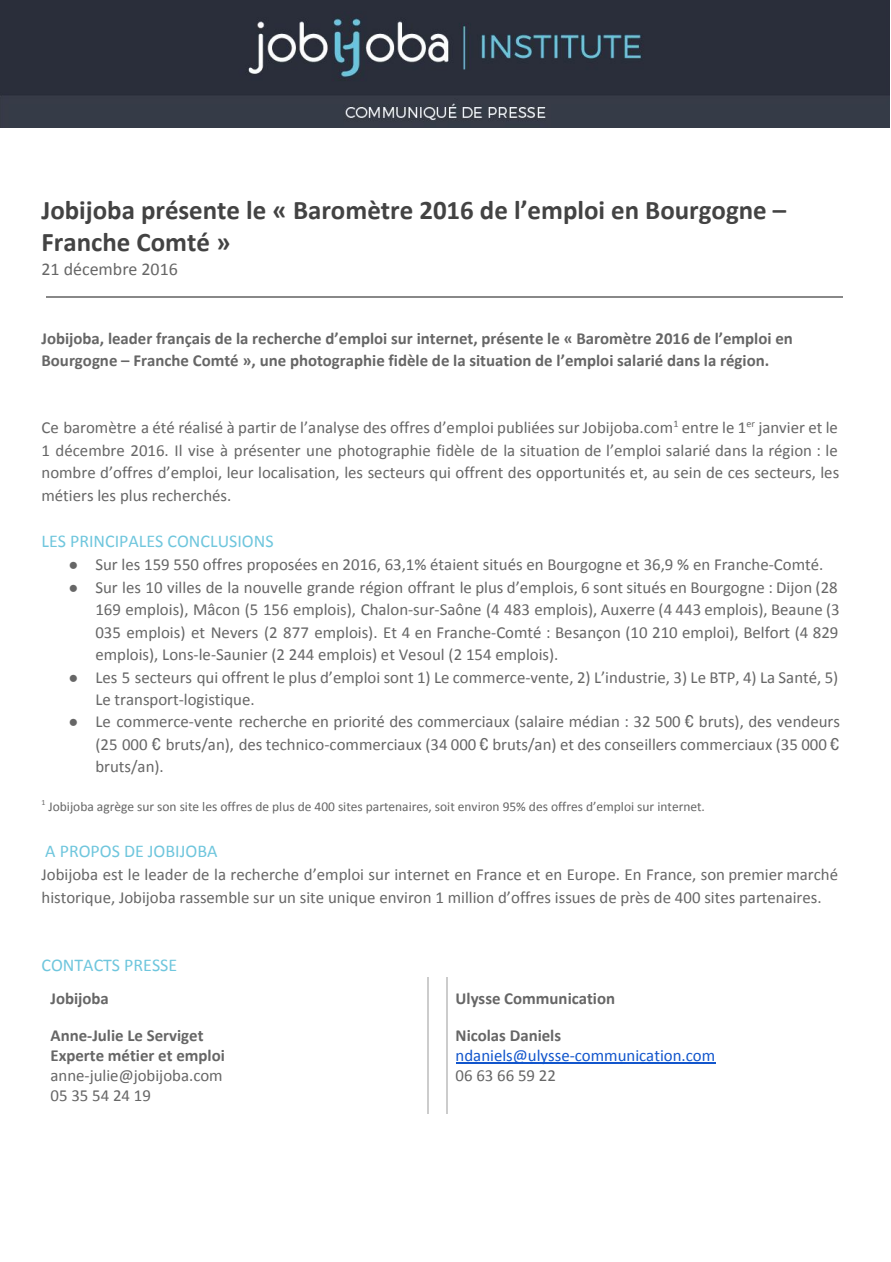
<style>
.page{position:relative;width:891px;height:1262px;background:#fff}
.page>*{position:absolute;margin:0;border:0;box-sizing:border-box;transform-origin:0 0}
.t1{font:700 27px/32.5px "Calibri";color:#434343}
.t2{font:18px "Calibri";color:#6fc6dd}
.t3{font:18px "Calibri";color:#666}
.t4{font:16.8px/22.5px "Calibri";color:#666;text-align:justify}
.t5{font:700 16.8px/22.5px "Calibri";color:#666}
.t6{font:16.8px "Calibri";color:#15c}
.t7{font:13.5px "Calibri";color:#666}
.s1{font-family:"Arial";font-size:16.5px}
.s2{font-family:"Gautami";font-size:16.5px}
</style>
<div class="page">
<hr style="left:46px;top:296px;width:797px;height:1px;background:#888">
<hr style="left:447px;top:1014px;width:1px;height:99px;background:#ccc">
<hr style="left:428px;top:1014px;width:1px;height:99px;background:#ccc">
<hr style="left:447px;top:977px;width:1px;height:39px;background:#ccc">
<hr style="left:428px;top:977px;width:1px;height:39px;background:#ccc">
<hr style="left:456px;top:1062px;width:259px;height:1px;background:#15c">
<img style="left:0;top:0;width:890px;height:128px">
<h1 class="t1" style="left:42px;top:196px;width:746px">Jobijoba présente le « Baromètre 2016 de l’emploi en Bourgogne –<br>Franche Comté »</h1>
<p class="t3" style="left:42px;top:261px;width:138px">21 décembre 2016</p>
<p class="t5" style="left:42px;top:328px;width:753px">Jobijoba, leader français de la recherche d’emploi sur internet, présente le « Baromètre 2016 de l’emploi en<br>Bourgogne – Franche Comté », une photographie fidèle de la situation de l’emploi salarié dans la région.</p>
<p class="t4" style="left:42px;top:418px;width:799px">Ce baromètre a été réalisé à partir de l’analyse des offres d’emploi publiées sur Jobijoba.com<sup>1</sup> entre le 1<sup>er</sup> janvier et le 1 décembre 2016. Il vise à présenter une photographie fidèle de la situation de l’emploi salarié dans la région : le nombre d’offres d’emploi, leur localisation, les secteurs qui offrent des opportunités et, au sein de ces secteurs, les métiers les plus recherchés.</p>
<p class="t2" style="left:42px;top:533px;width:234px">LES PRINCIPALES CONCLUSIONS</p>
<p class="t4" style="left:68px;top:555px;width:757px"><span class="s1">●</span> Sur les 159 550 offres proposées en 2016, 63,1% étaient situés en Bourgogne et 36,9 % en Franche-Comté.</p>
<p class="t4" style="left:95px;top:577px;width:746px;text-indent:-27px"><span class="s1">●</span> Sur les 10 villes de la nouvelle grande région offrant le plus d’emplois, 6 sont situés en Bourgogne : Dijon (28<br>169 emplois), Mâcon (5 156 emplois), Chalon-sur-Saône (4 483 emplois), Auxerre (4 443 emplois), Beaune (3<br>035 emplois) et Nevers (2 877 emplois). Et 4 en Franche-Comté : Besançon (10 210 emploi), Belfort (4 829 emplois), Lons-le-Saunier (2 244 emplois) et Vesoul (2 154 emplois).</p>
<p class="t4" style="left:95px;top:667px;width:745px;text-indent:-27px"><span class="s1">●</span> Les 5 secteurs qui offrent le plus d’emploi sont 1) Le commerce-vente, 2) L’industrie, 3) Le BTP, 4) La Santé, 5)<br>Le transport-logistique.</p>
<p class="t4" style="left:95px;top:712px;width:746px;text-indent:-27px"><span class="s1">●</span> Le commerce-vente recherche en priorité des commerciaux (salaire médian : 32 500 <span class="s2">€</span> bruts), des vendeurs (25 000 <span class="s2">€</span> bruts/an), des technico-commerciaux (34 000 <span class="s2">€</span> bruts/an) et des conseillers commerciaux (35 000 <span class="s2">€ </span>bruts/an).</p>
<p class="t7" style="left:42px;top:800px;width:665px"><sup>1</sup> Jobijoba agrège sur son site les offres de plus de 400 sites partenaires, soit environ 95% des offres d’emploi sur internet.</p>
<p class="t2" style="left:45px;top:843px;width:174px">A PROPOS DE JOBIJOBA</p>
<p class="t4" style="left:42px;top:864px;width:798px">Jobijoba est le leader de la recherche d’emploi sur internet en France et en Europe. En France, son premier marché historique, Jobijoba rassemble sur un site unique environ 1 million d’offres issues de près de 400 sites partenaires.</p>
<p class="t2" style="left:42px;top:957px;width:137px">CONTACTS PRESSE</p>
<p class="t5" style="left:50px;top:988px;width:60px">Jobijoba</p>
<p class="t5" style="left:456px;top:988px;width:161px">Ulysse Communication</p>
<p class="t5" style="left:50px;top:1026px;width:176px;line-height:20.2px">Anne-Julie Le Serviget<br>Experte métier et emploi</p>
<p class="t4" style="left:50px;top:1066px;width:174px;line-height:20.2px">anne-julie@jobijoba.com<br>05 35 54 24 19</p>
<p class="t5" style="left:456px;top:1025px;width:107px">Nicolas Daniels</p>
<p class="t6" style="left:456px;top:1048px;width:261px">ndaniels@ulysse-communication.com</p>
<p class="t4" style="left:456px;top:1065px;width:102px">06 63 66 59 22</p>
</div>
